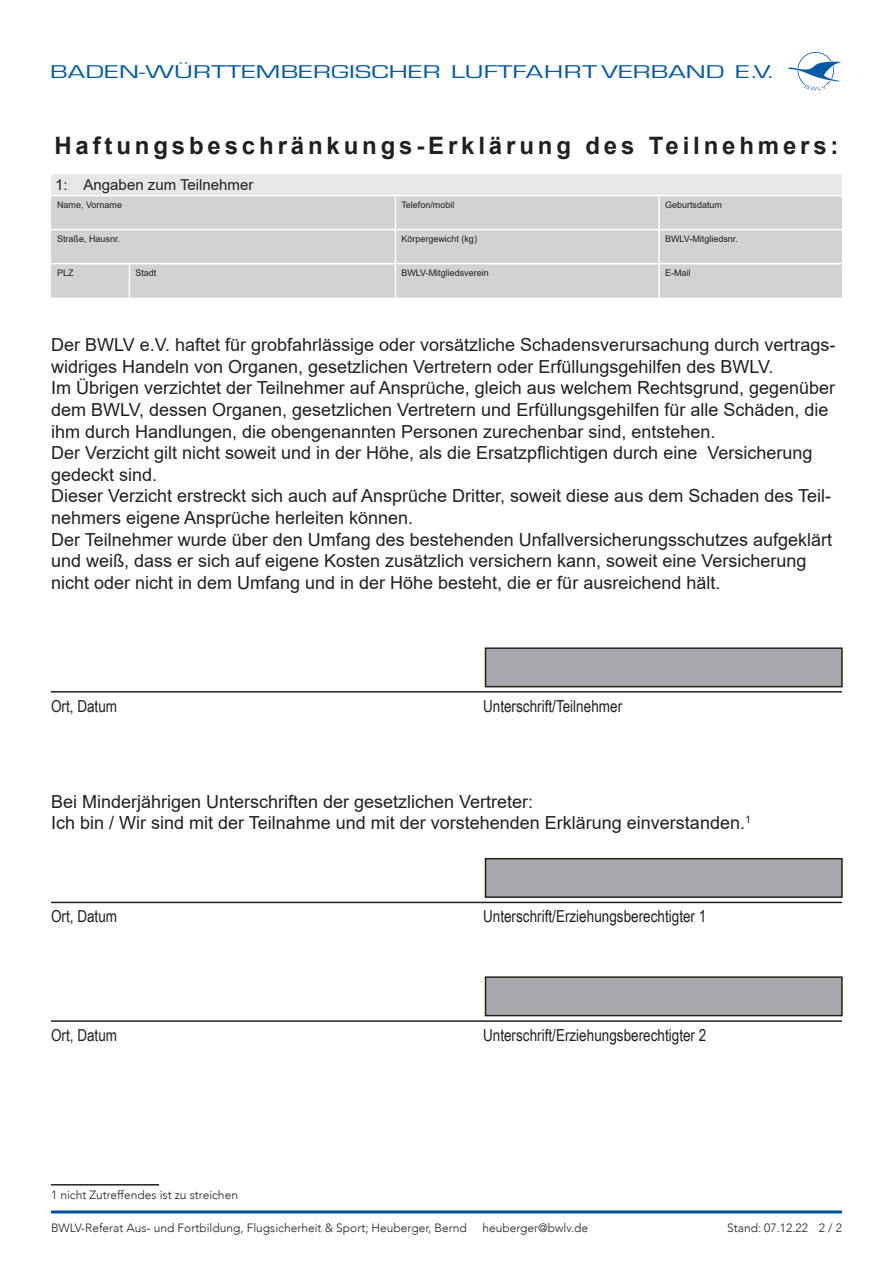
<style>
.page{position:relative;width:893px;height:1263px;background:#fff}
.page>*{position:absolute;margin:0;border:0;box-sizing:border-box;transform-origin:0 0}
.t1{font:700 24px "Arial";letter-spacing:.16em;color:#231f20}
.t2{font:19.2px "Eurostile";letter-spacing:.01em;color:#015bab;scale:1.49 1}
.t3{font:18px/21.6px "Arial";color:#231f20}
.t4{font:16.5px "Arial Narrow";color:#231f20}
.t5{font:15px "Arial";color:#231f20}
.t6{font:300 12px "Avenir";color:#231f20}
.t7{font:9px "Arial";color:#231f20}
</style>
<div class="page">
<hr style="left:51px;top:1210px;width:791px;height:3px;background:#01539e">
<svg style="left:788px;top:52px;width:54px;height:38px"></svg>
<div style="left:51px;top:174px;width:791px;height:21px;background:#e6e7e9"></div>
<div style="left:51px;top:196px;width:791px;height:102px;background:#d1d2d4"></div>
<hr style="left:51px;top:229px;width:78px;height:1px;background:#fff">
<hr style="left:129px;top:229px;width:266px;height:1px;background:#fff">
<hr style="left:395px;top:229px;width:264px;height:1px;background:#fff">
<hr style="left:659px;top:229px;width:183px;height:1px;background:#fff">
<hr style="left:395px;top:263px;width:264px;height:1px;background:#fff">
<hr style="left:395px;top:196px;width:1px;height:33px;background:#fff">
<hr style="left:395px;top:230px;width:1px;height:33px;background:#fff">
<hr style="left:129px;top:264px;width:1px;height:34px;background:#fff">
<hr style="left:395px;top:264px;width:1px;height:34px;background:#fff">
<hr style="left:658px;top:196px;width:2px;height:33px;background:#fff">
<hr style="left:658px;top:230px;width:2px;height:33px;background:#fff">
<hr style="left:658px;top:264px;width:2px;height:34px;background:#fff">
<hr style="left:51px;top:263px;width:78px;height:1px;background:#fff">
<hr style="left:129px;top:263px;width:266px;height:1px;background:#fff">
<hr style="left:659px;top:263px;width:183px;height:1px;background:#fff">
<hr style="left:51px;top:1184px;width:108px;height:1px;background:#231f20">
<div style="left:485px;top:977px;width:357px;height:38px;background:#a8a9ad"></div>
<div style="left:485px;top:976px;width:358px;height:40px;border:2px solid #231f20"></div>
<div style="left:485px;top:859px;width:357px;height:38px;background:#a8a9ad"></div>
<div style="left:485px;top:858px;width:358px;height:40px;border:2px solid #231f20"></div>
<div style="left:485px;top:648px;width:357px;height:39px;background:#a8a9ad"></div>
<div style="left:485px;top:647px;width:358px;height:40px;border:2px solid #231f20"></div>
<hr style="left:51px;top:691px;width:791px;height:1px;background:#231f20">
<hr style="left:51px;top:902px;width:791px;height:1px;background:#231f20">
<hr style="left:51px;top:1020px;width:791px;height:2px;background:#231f20">
<p class="t2" style="left:50px;top:62px;width:487px">BADEN-WÜRTTEMBERGISCHER LUFTFAHRT VERBAND E.V.</p>
<h1 class="t1" style="left:54px;top:128px;width:786px">Haftungsbeschränkungs-Erklärung des Teilnehmers:</h1>
<p class="t5" style="left:55px;top:174px;width:200px">1: Angaben zum Teilnehmer</p>
<p class="t7" style="left:57px;top:199px;width:67px">Name, Vorname</p>
<p class="t7" style="left:401px;top:199px;width:55px">Telefon/mobil</p>
<p class="t7" style="left:665px;top:199px;width:59px">Geburtsdatum</p>
<p class="t7" style="left:57px;top:233px;width:65px">Straße, Hausnr.</p>
<p class="t7" style="left:401px;top:233px;width:77px">Körpergewicht (kg)</p>
<p class="t7" style="left:665px;top:233px;width:74px">BWLV-Mitgliedsnr.</p>
<p class="t7" style="left:57px;top:267px;width:18px">PLZ</p>
<p class="t7" style="left:135px;top:267px;width:23px">Stadt</p>
<p class="t7" style="left:401px;top:267px;width:89px">BWLV-Mitgliedsverein</p>
<p class="t7" style="left:665px;top:267px;width:27px">E-Mail</p>
<p class="t3" style="left:51px;top:334px;width:786px">Der BWLV e.V. haftet für grobfahrlässige oder vorsätzliche Schadensverursachung durch vertrags&shy;widriges Handeln von Organen, gesetzlichen Vertretern oder Erfüllungsgehilfen des BWLV.<br>Im Übrigen verzichtet der Teilnehmer auf Ansprüche, gleich aus welchem Rechtsgrund, gegenüber dem BWLV, dessen Organen, gesetzlichen Vertretern und Erfüllungsgehilfen für alle Schäden, die ihm durch Handlungen, die obengenannten Personen zurechenbar sind, entstehen.<br>Der Verzicht gilt nicht soweit und in der Höhe, als die Ersatzpflichtigen durch eine Versicherung gedeckt sind.<br>Dieser Verzicht erstreckt sich auch auf Ansprüche Dritter, soweit diese aus dem Schaden des Teil&shy;nehmers eigene Ansprüche herleiten können.<br>Der Teilnehmer wurde über den Umfang des bestehenden Unfallversicherungsschutzes aufgeklärt und weiß, dass er sich auf eigene Kosten zusätzlich versichern kann, soweit eine Versicherung nicht oder nicht in dem Umfang und in der Höhe besteht, die er für ausreichend hält.</p>
<p class="t4" style="left:51px;top:694px;width:68px">Ort, Datum</p>
<p class="t4" style="left:483px;top:694px;width:141px">Unterschrift/Teilnehmer</p>
<p class="t3" style="left:51px;top:790px;width:701px">Bei Minderjährigen Unterschriften der gesetzlichen Vertreter:<br>Ich bin / Wir sind mit der Teilnahme und mit der vorstehenden Erklärung einverstanden.<sup>1</sup></p>
<p class="t4" style="left:51px;top:904px;width:68px">Ort, Datum</p>
<p class="t4" style="left:483px;top:904px;width:225px">Unterschrift/Erziehungsberechtigter 1</p>
<p class="t4" style="left:51px;top:1023px;width:68px">Ort, Datum</p>
<p class="t4" style="left:483px;top:1023px;width:225px">Unterschrift/Erziehungsberechtigter 2</p>
<p class="t6" style="left:51px;top:1188px;width:188px">1 nicht Zutreffendes ist zu streichen</p>
<p class="t6" style="left:51px;top:1220px;width:417px">BWLV-Referat Aus- und Fortbildung, Flugsicherheit &amp; Sport; Heuberger, Bernd</p>
<p class="t6" style="left:482px;top:1220px;width:107px">heuberger@bwlv.de</p>
<p class="t6" style="left:727px;top:1220px;width:116px">Stand: 07.12.22 2 / 2</p>
</div>
